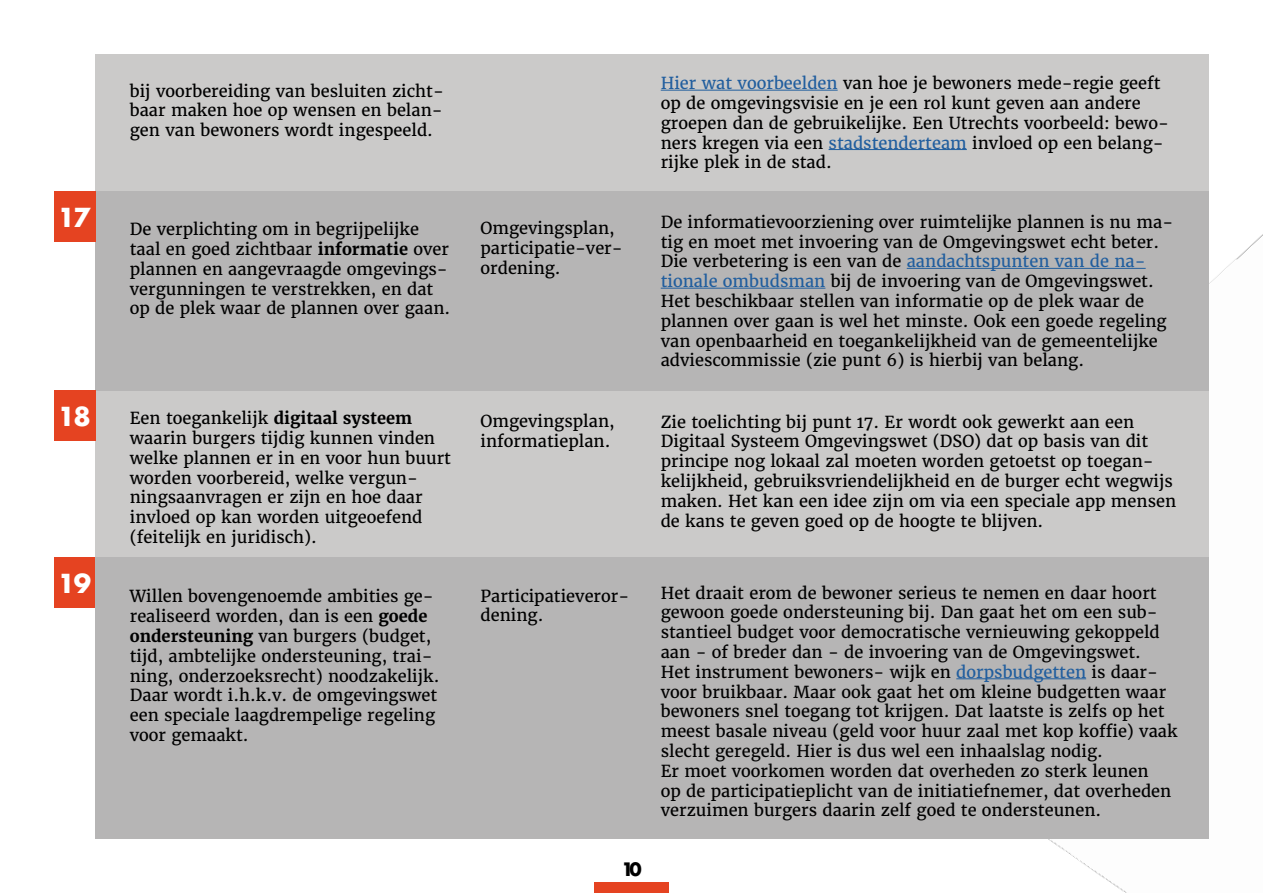
<style>
.page{position:relative;width:1263px;height:893px;background:#fff}
.page>*{position:absolute;margin:0;border:0;box-sizing:border-box;transform-origin:0 0}
.t1{font:700 25.5px "Futura";color:#fff}
.t2{font:700 18px "Futura";color:#000}
.t3{font:16.5px/19.8px "Merriweather";color:#000}
.s1{font-weight:700}
.s2{color:#215e9e}
</style>
<div class="page">
<div style="left:594px;top:882px;width:75px;height:11px;background:#e54321"></div>
<div style="left:96px;top:390px;width:1113px;height:167px;background:#cbcac9"></div>
<div style="left:96px;top:54px;width:1113px;height:316px;background:#cbcac9"></div>
<div style="left:96px;top:191px;width:1113px;height:199px;background:#b6b5b5"></div>
<div style="left:55px;top:191px;width:41px;height:50px;background:#e54321"></div>
<div style="left:55px;top:390px;width:41px;height:50px;background:#e54321"></div>
<div style="left:55px;top:557px;width:41px;height:50px;background:#e54321"></div>
<div style="left:96px;top:557px;width:1113px;height:282px;background:#b6b5b5"></div>
<hr style="left:661px;top:90px;width:177px;height:1px;background:#215e9e">
<hr style="left:828px;top:149px;width:139px;height:1px;background:#215e9e">
<hr style="left:907px;top:268px;width:239px;height:1px;background:#215e9e">
<hr style="left:661px;top:288px;width:164px;height:1px;background:#215e9e">
<hr style="left:956px;top:678px;width:130px;height:1px;background:#215e9e">
<h1 class="t1" style="left:58px;top:199px;width:34px">17</h1>
<h1 class="t1" style="left:58px;top:398px;width:35px">18</h1>
<h1 class="t1" style="left:58px;top:565px;width:35px">19</h1>
<p class="t3" style="left:130px;top:81px;width:316px;text-align:justify">bij voorbereiding van besluiten zicht&shy;baar maken hoe op wensen en belan&shy;gen van bewoners wordt ingespeeld.</p>
<p class="t3" style="left:130px;top:219px;width:322px">De verplichting om in begrijpelijke taal en goed zichtbaar <span class="s1">informatie</span> over plannen en aangevraagde omgevings&shy;vergunningen te verstrekken, en dat op de plek waar de plannen over gaan.</p>
<p class="t3" style="left:130px;top:408px;width:323px">Een toegankelijk <span class="s1">digitaal systeem </span>waarin burgers tijdig kunnen vinden welke plannen er in en voor hun buurt worden voorbereid, welke vergun&shy;ningsaanvragen er zijn en hoe daar invloed op kan worden uitgeoefend (feitelijk en juridisch).</p>
<p class="t3" style="left:130px;top:587px;width:311px">Willen bovengenoemde ambities ge&shy;realiseerd worden, dan is een <span class="s1">goede ondersteuning</span> van burgers (budget, tijd, ambtelijke ondersteuning, trai&shy;ning, onderzoeksrecht) noodzakelijk.<br>Daar wordt i.h.k.v. de omgevingswet een speciale laagdrempelige regeling voor gemaakt.</p>
<p class="t3" style="left:480px;top:218px;width:144px">Omgevingsplan, participatie-ver&shy;ordening.</p>
<p class="t3" style="left:480px;top:411px;width:136px">Omgevingsplan, informatieplan.</p>
<p class="t3" style="left:661px;top:73px;width:510px"><span class="s2">Hier wat voorbeelden</span> van hoe je bewoners mede-regie geeft op de omgevingsvisie en je een rol kunt geven aan andere groepen dan de gebruikelijke. Een Utrechts voorbeeld: bewo&shy;ners kregen via een <span class="s2">stadstenderteam</span> invloed op een belang&shy;rijke plek in de stad.</p>
<p class="t3" style="left:661px;top:212px;width:514px">De informatievoorziening over ruimtelijke plannen is nu ma&shy;tig en moet met invoering van de Omgevingswet echt beter.<br>Die verbetering is een van de <span class="s2">aandachtspunten van de na&shy;tionale ombudsman</span> bij de invoering van de Omgevingswet.<br>Het beschikbaar stellen van informatie op de plek waar de plannen over gaan is wel het minste. Ook een goede regeling van openbaarheid en toegankelijkheid van de gemeentelijke adviescommissie (zie punt 6) is hierbij van belang.</p>
<p class="t3" style="left:661px;top:412px;width:517px">Zie toelichting bij punt 17. Er wordt ook gewerkt aan een Digitaal Systeem Omgevingswet (DSO) dat op basis van dit principe nog lokaal zal moeten worden getoetst op toegan&shy;kelijkheid, gebruiksvriendelijkheid en de burger echt wegwijs maken. Het kan een idee zijn om via een speciale app mensen de kans te geven goed op de hoogte te blijven.</p>
<p class="t3" style="left:480px;top:586px;width:150px">Participatieveror&shy;dening.</p>
<p class="t2" style="left:621px;top:856px;width:22px">10</p>
<p class="t3" style="left:661px;top:583px;width:518px">Het draait erom de bewoner serieus te nemen en daar hoort gewoon goede ondersteuning bij. Dan gaat het om een sub&shy;stantieel budget voor democratische vernieuwing gekoppeld aan - of breder dan - de invoering van de Omgevingswet.<br>Het instrument bewoners- wijk en <span class="s2">dorpsbudgetten</span> is daar&shy;voor bruikbaar. Maar ook gaat het om kleine budgetten waar bewoners snel toegang tot krijgen. Dat laatste is zelfs op het meest basale niveau (geld voor huur zaal met kop koffie) vaak slecht geregeld. Hier is dus wel een inhaalslag nodig.<br>Er moet voorkomen worden dat overheden zo sterk leunen<br>op de participatieplicht van de initiatiefnemer, dat overheden verzuimen burgers daarin zelf goed te ondersteunen.</p>
</div>
